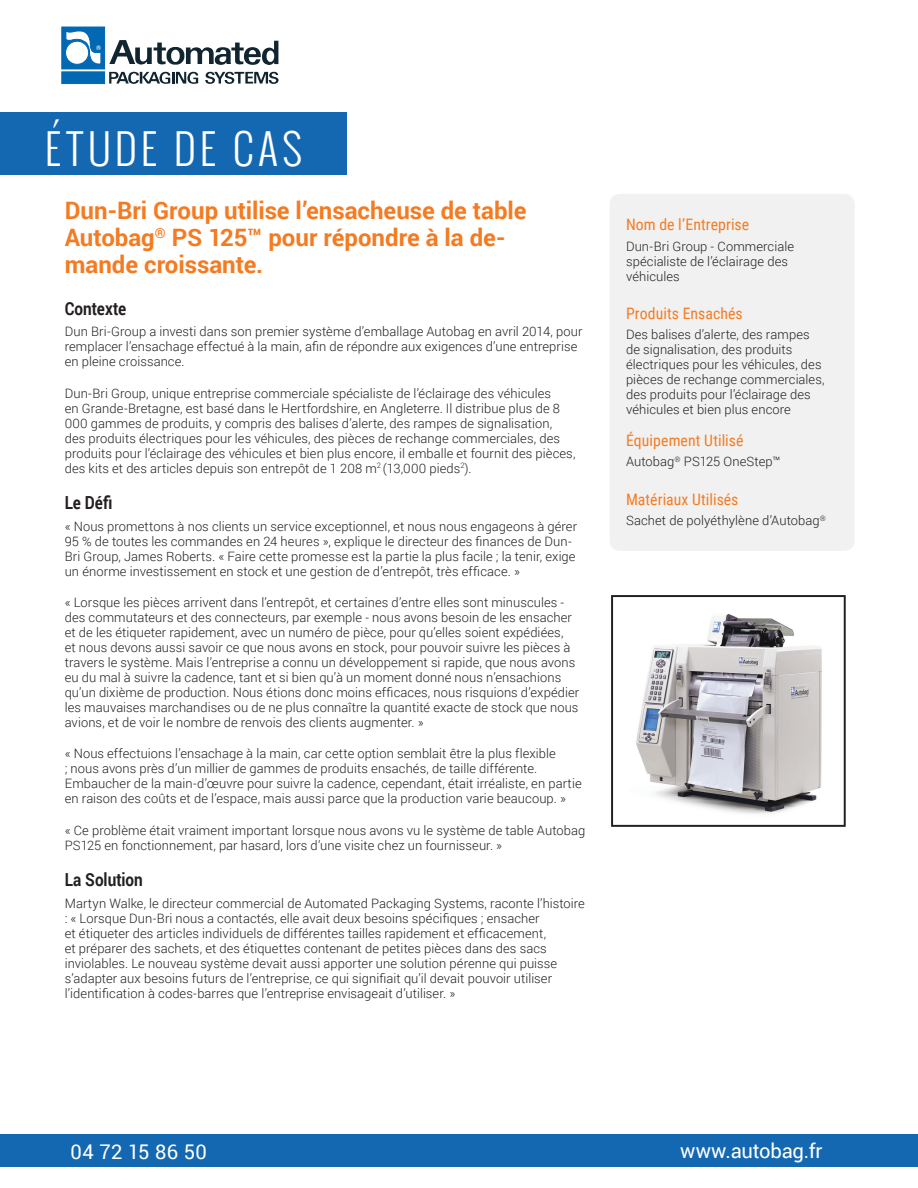
<style>
.page{position:relative;width:918px;height:1188px;background:#fff}
.page>*{position:absolute;margin:0;border:0;box-sizing:border-box;transform-origin:0 0}
.t1{font:300 42px "Oswald";letter-spacing:.1em;color:#fff}
.t2{font:700 24px/27px "Roboto";color:#f47b21}
.t3{font:20.25px "Roboto";letter-spacing:-.005em;color:#fff}
.subhead{font:700 18px "Roboto";color:#231f20;scale:.85 1}
.sidebar_subhead{font:15.75px "Roboto Condensed";letter-spacing:.005em;color:#f47b21}
.body_copy{font:15.75px "Roboto Condensed";letter-spacing:.005em;color:#f47b21}
.body_copy-2{font:300 12.9px/15px "Roboto";letter-spacing:.005em;color:#231f20}
.sidebar_body{font:300 12.9px/15px "Roboto";letter-spacing:.005em;color:#231f20}
</style>
<div class="page">
<svg style="left:205px;top:72px;width:74px;height:12px"></svg>
<svg style="left:109px;top:71px;width:90px;height:13px"></svg>
<svg style="left:109px;top:40px;width:169px;height:25px"></svg>
<div style="left:62px;top:27px;width:43px;height:42px;background:#0168b3"></div>
<div style="left:62px;top:72px;width:43px;height:12px;background:#0168b3"></div>
<div style="left:65px;top:41px;width:24px;height:23px;border:1px solid #0168b3;border-radius:50%"></div>
<svg style="left:66px;top:31px;width:35px;height:34px"></svg>
<div style="left:0;top:1134px;width:918px;height:33px;background:#1468b2"></div>
<div style="left:0;top:112px;width:347px;height:63px;background:#1468b2"></div>
<div style="left:610px;top:194px;width:245px;height:357px;background:#f1f1f1;border-radius:10px"></div>
<img style="left:636px;top:613px;width:186px;height:201px">
<div style="left:611px;top:595px;width:235px;height:232px;border:2px solid #231f20"></div>
<h1 class="t1" style="left:45px;top:118px;width:259px">ÉTUDE DE CAS</h1>
<p class="t2" style="left:65px;top:196px;width:463px">Dun-Bri Group utilise l’ensacheuse de table<br>Autobag<sup>®</sup> PS 125™ pour répondre à la de&shy;mande croissante.</p>
<p class="subhead" style="left:65px;top:296px;width:74px">Contexte</p>
<p class="body_copy-2" style="left:65px;top:324px;width:519px">Dun Bri-Group a investi dans son premier système d’emballage Autobag en avril 2014, pour remplacer l’ensachage effectué à la main, afin de répondre aux exigences d’une entreprise en pleine croissance.</p>
<p class="body_copy-2" style="left:65px;top:385px;width:512px">Dun-Bri Group, unique entreprise commerciale spécialiste de l’éclairage des véhicules<br>en Grande-Bretagne, est basé dans le Hertfordshire, en Angleterre. Il distribue plus de 8<br>000 gammes de produits, y compris des balises d’alerte, des rampes de signalisation, des produits électriques pour les véhicules, des pièces de rechange commerciales, des produits pour l’éclairage des véhicules et bien plus encore, il emballe et fournit des pièces, des kits et des articles depuis son entrepôt de 1 208 m<sup>2</sup> (13,000 pieds<sup>2</sup>).</p>
<p class="subhead" style="left:65px;top:490px;width:58px">Le Défi</p>
<p class="body_copy-2" style="left:65px;top:519px;width:514px">« Nous promettons à nos clients un service exceptionnel, et nous nous engageons à gérer 95 % de toutes les commandes en 24 heures », explique le directeur des finances de Dun-Bri Group, James Roberts. « Faire cette promesse est la partie la plus facile ; la tenir, exige un énorme investissement en stock et une gestion de d’entrepôt, très efficace. »</p>
<p class="body_copy-2" style="left:65px;top:595px;width:516px">« Lorsque les pièces arrivent dans l’entrepôt, et certaines d’entre elles sont minuscules - des commutateurs et des connecteurs, par exemple - nous avons besoin de les ensacher et de les étiqueter rapidement, avec un numéro de pièce, pour qu’elles soient expédiées,<br>et nous devons aussi savoir ce que nous avons en stock, pour pouvoir suivre les pièces à travers le système. Mais l’entreprise a connu un développement si rapide, que nous avons eu du mal à suivre la cadence, tant et si bien qu’à un moment donné nous n’ensachions qu’un dixième de production. Nous étions donc moins efficaces, nous risquions d’expédier les mauvaises marchandises ou de ne plus connaître la quantité exacte de stock que nous avions, et de voir le nombre de renvois des clients augmenter. »</p>
<p class="body_copy-2" style="left:65px;top:746px;width:518px">« Nous effectuions l’ensachage à la main, car cette option semblait être la plus flexible<br>; nous avons près d’un millier de gammes de produits ensachés, de taille différente.<br>Embaucher de la main-d’œuvre pour suivre la cadence, cependant, était irréaliste, en partie en raison des coûts et de l’espace, mais aussi parce que la production varie beaucoup. »</p>
<p class="body_copy-2" style="left:65px;top:822px;width:522px">« Ce problème était vraiment important lorsque nous avons vu le système de table Autobag<br>PS125 en fonctionnement, par hasard, lors d’une visite chez un fournisseur. »</p>
<p class="subhead" style="left:65px;top:867px;width:93px">La Solution</p>
<p class="body_copy-2" style="left:65px;top:896px;width:522px">Martyn Walke, le directeur commercial de Automated Packaging Systems, raconte l’histoire : « Lorsque Dun-Bri nous a contactés, elle avait deux besoins spécifiques ; ensacher<br>et étiqueter des articles individuels de différentes tailles rapidement et efficacement,<br>et préparer des sachets, et des étiquettes contenant de petites pièces dans des sacs inviolables. Le nouveau système devait aussi apporter une solution pérenne qui puisse s’adapter aux besoins futurs de l’entreprise, ce qui signifiait qu’il devait pouvoir utiliser l’identification à codes-barres que l’entreprise envisageait d’utiliser. »</p>
<p class="sidebar_subhead" style="left:626px;top:214px;width:125px">Nom de l’Entreprise</p>
<p class="sidebar_body" style="left:626px;top:238px;width:170px">Dun-Bri Group - Commerciale spécialiste de l’éclairage des véhicules</p>
<p class="sidebar_subhead" style="left:626px;top:302px;width:118px">Produits Ensachés</p>
<p class="body_copy-2" style="left:626px;top:327px;width:200px">Des balises d’alerte, des rampes de signalisation, des produits électriques pour les véhicules, des pièces de rechange commerciales, des produits pour l’éclairage des véhicules et bien plus encore</p>
<p class="body_copy" style="left:626px;top:429px;width:119px">Équipement Utilisé</p>
<p class="sidebar_body" style="left:626px;top:454px;width:156px">Autobag<sup>®</sup> PS125 OneStep™</p>
<p class="sidebar_subhead" style="left:626px;top:488px;width:114px">Matériaux Utilisés</p>
<p class="sidebar_body" style="left:626px;top:513px;width:201px">Sachet de polyéthylène d’Autobag<sup>®</sup></p>
<h3 class="t3" style="left:71px;top:1137px;width:138px">04 72 15 86 50</h3>
<h3 class="t3" style="left:680px;top:1137px;width:144px">www.autobag.fr</h3>
</div>
